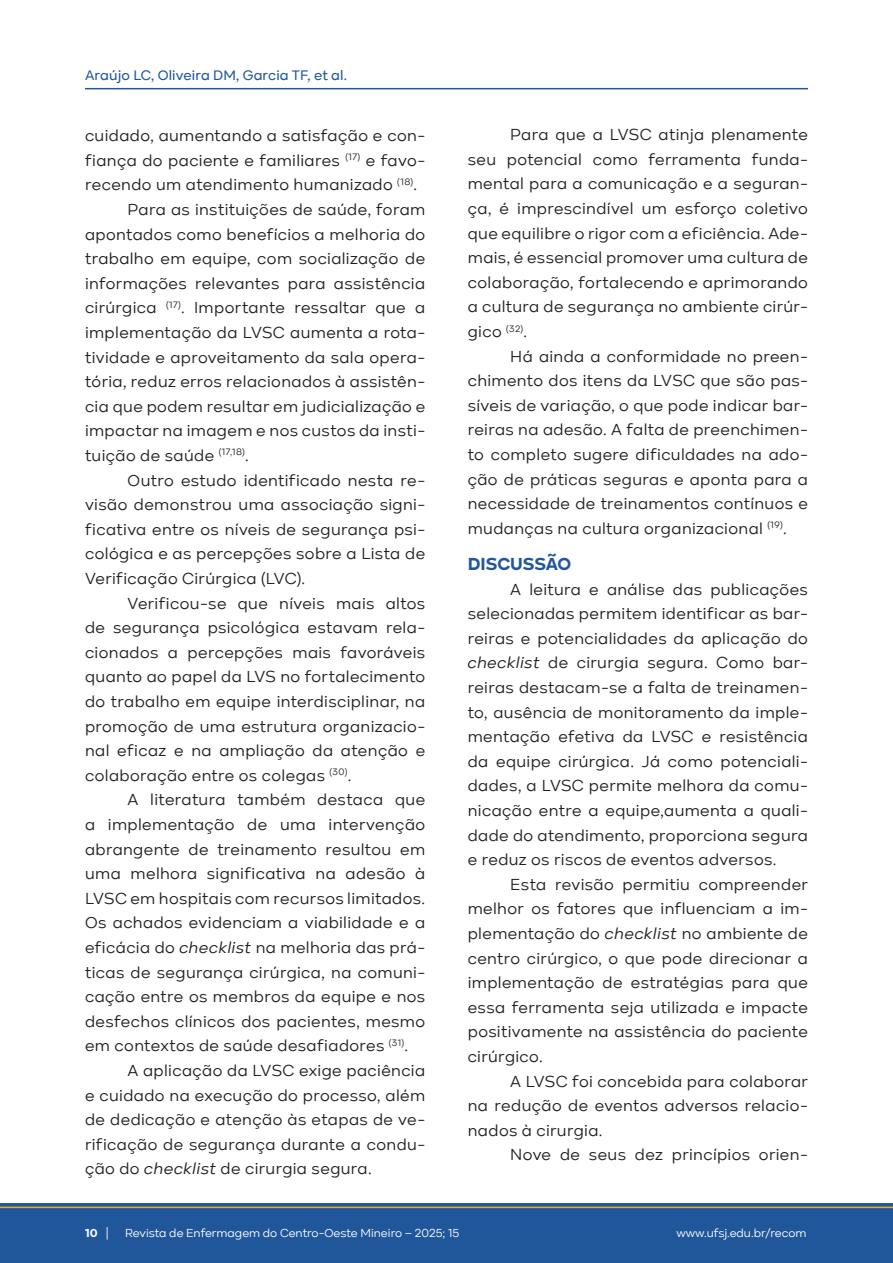
<style>
.page{position:relative;width:893px;height:1263px;background:#fff}
.page>*{position:absolute;margin:0;border:0;box-sizing:border-box;transform-origin:0 0}
.Tit_artigo{font:700 18px "Kinetika";letter-spacing:-.005em;color:#20579b}
.Texto_artigo{font:16.5px/24.6px "Kinetika";letter-spacing:.02em;color:#231f20;text-align:justify}
.t1{font:500 14.25px "Kinetika";letter-spacing:.01em;color:#20579b}
.t2{font:12px "Kinetika";color:#fff}
.t3{font:700 12px "Kinetika";color:#fff}
.s1{font-style:italic}
.s2{font-weight:400}
</style>
<div class="page">
<div style="left:0;top:1203px;width:893px;height:60px;background:#20579b"></div>
<hr style="left:0;top:1206px;width:893px;height:2px;background:#f9a42e">
<hr style="left:85px;top:88px;width:723px;height:1px;background:#20579b">
<p class="t1" style="left:85px;top:67px;width:263px">Araújo LC, Oliveira DM, Garcia TF, et al.</p>
<p class="Texto_artigo" style="left:85px;top:123px;width:342px">cuidado, aumentando a satisfação e con&shy;fiança do paciente e familiares <sup>(17)</sup> e favo&shy;recendo um atendimento humanizado <sup>(18)</sup>.</p>
<p class="Texto_artigo" style="left:85px;top:197px;width:342px;text-indent:43px">Para as instituições de saúde, foram apontados como benefícios a melhoria do trabalho em equipe, com socialização de informações relevantes para assistência cirúrgica <sup>(17)</sup>. Importante ressaltar que a implementação da LVSC aumenta a rota&shy;tividade e aproveitamento da sala opera&shy;tória, reduz erros relacionados à assistên&shy;cia que podem resultar em judicialização e impactar na imagem e nos custos da insti&shy;tuição de saúde <sup>(17,18)</sup>.</p>
<p class="Texto_artigo" style="left:85px;top:468px;width:342px;text-indent:43px">Outro estudo identificado nesta re&shy;visão demonstrou uma associação signi&shy;ficativa entre os níveis de segurança psi&shy;cológica e as percepções sobre a Lista de Verificação Cirúrgica (LVC).</p>
<p class="Texto_artigo" style="left:85px;top:591px;width:342px;text-indent:43px">Verificou-se que níveis mais altos de segurança psicológica estavam rela&shy;cionados a percepções mais favoráveis quanto ao papel da LVS no fortalecimento do trabalho em equipe interdisciplinar, na promoção de uma estrutura organizacio&shy;nal eficaz e na ampliação da atenção e colaboração entre os colegas <sup>(30)</sup>.</p>
<p class="Texto_artigo" style="left:85px;top:787px;width:342px;text-indent:43px">A literatura também destaca que a implementação de uma intervenção abrangente de treinamento resultou em uma melhora significativa na adesão à LVSC em hospitais com recursos limitados.<br>Os achados evidenciam a viabilidade e a eficácia do <span class="s1">checklist</span> na melhoria das prá&shy;ticas de segurança cirúrgica, na comuni&shy;cação entre os membros da equipe e nos desfechos clínicos dos pacientes, mesmo em contextos de saúde desafiadores <sup>(31)</sup>.</p>
<p class="Texto_artigo" style="left:85px;top:1058px;width:342px;text-indent:43px">A aplicação da LVSC exige paciência e cuidado na execução do processo, além de dedicação e atenção às etapas de ve&shy;rificação de segurança durante a condu&shy;ção do <span class="s1">checklist</span> de cirurgia segura.</p>
<p class="Texto_artigo" style="left:468px;top:122px;width:342px;text-indent:43px">Para que a LVSC atinja plenamente seu potencial como ferramenta funda&shy;mental para a comunicação e a seguran&shy;ça, é imprescindível um esforço coletivo que equilibre o rigor com a eficiência. Ade&shy;mais, é essencial promover uma cultura de colaboração, fortalecendo e aprimorando a cultura de segurança no ambiente cirúr&shy;gico <sup>(32)</sup>.</p>
<p class="Texto_artigo" style="left:468px;top:344px;width:342px;text-indent:43px">Há ainda a conformidade no preen&shy;chimento dos itens da LVSC que são pas&shy;síveis de variação, o que pode indicar bar&shy;reiras na adesão. A falta de preenchimen&shy;to completo sugere dificuldades na ado&shy;ção de práticas seguras e aponta para a necessidade de treinamentos contínuos e mudanças na cultura organizacional <sup>(19)</sup>.</p>
<p class="Tit_artigo" style="left:468px;top:553px;width:105px">DISCUSSÃO</p>
<p class="Texto_artigo" style="left:468px;top:577px;width:342px;text-indent:43px">A leitura e análise das publicações selecionadas permitem identificar as bar&shy;reiras e potencialidades da aplicação do <span class="s1">checklist</span> de cirurgia segura. Como bar&shy;reiras destacam-se a falta de treinamen&shy;to, ausência de monitoramento da imple&shy;mentação efetiva da LVSC e resistência da equipe cirúrgica. Já como potenciali&shy;dades, a LVSC permite melhora da comu&shy;nicação entre a equipe,aumenta a quali&shy;dade do atendimento, proporciona segura e reduz os riscos de eventos adversos.</p>
<p class="Texto_artigo" style="left:468px;top:872px;width:342px;text-indent:43px">Esta revisão permitiu compreender melhor os fatores que influenciam a im&shy;plementação do <span class="s1">checklist</span> no ambiente de centro cirúrgico, o que pode direcionar a implementação de estratégias para que essa ferramenta seja utilizada e impacte positivamente na assistência do paciente cirúrgico.</p>
<p class="Texto_artigo" style="left:468px;top:1069px;width:342px;text-indent:43px">A LVSC foi concebida para colaborar na redução de eventos adversos relacio&shy;nados à cirurgia.</p>
<p class="Texto_artigo" style="left:510px;top:1142px;width:299px">Nove de seus dez princípios orien-</p>
<p class="t3" style="left:85px;top:1225px;width:25px">10 <span class="s2">|</span></p>
<p class="t2" style="left:125px;top:1226px;width:336px">Revista de Enfermagem do Centro-Oeste Mineiro – 2025; 15</p>
<p class="t2" style="left:676px;top:1226px;width:132px">www.ufsj.edu.br/recom</p>
</div>
